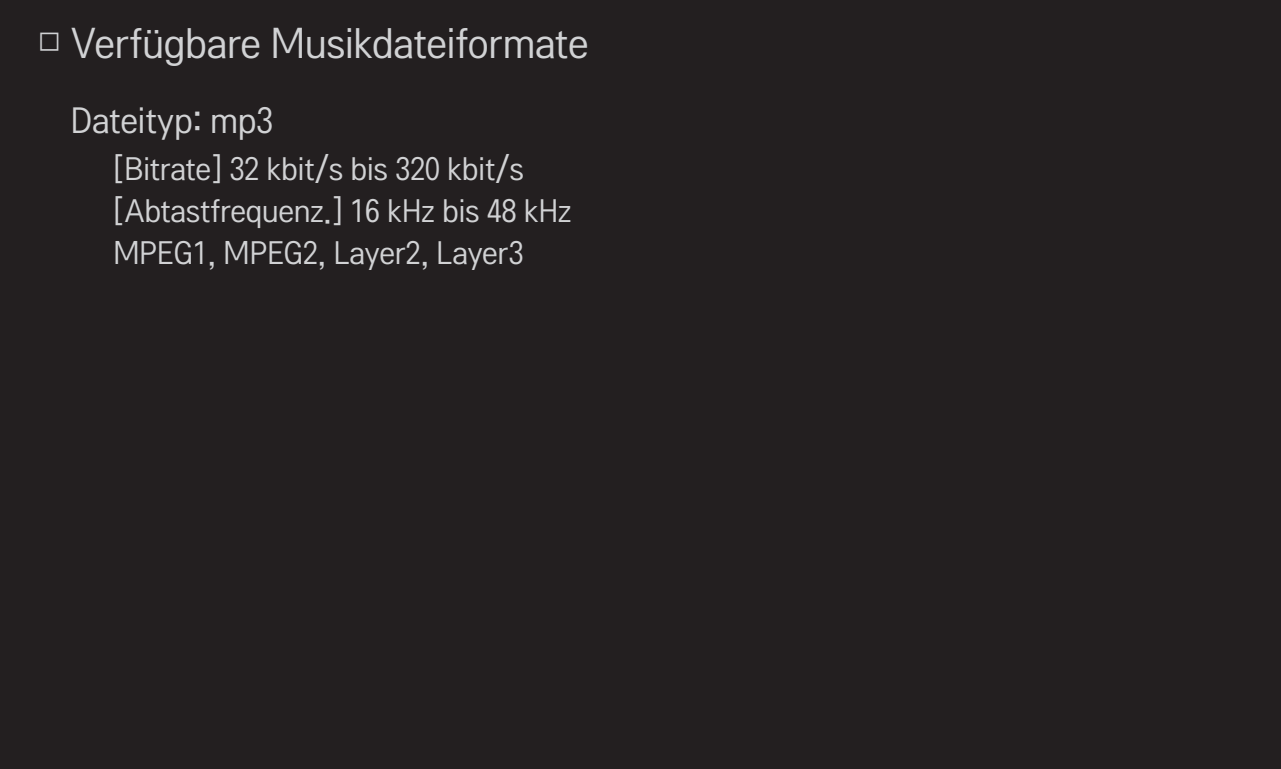
<style>
.page{position:relative;width:1281px;height:769px;background:#fff}
.page>*{position:absolute;margin:0;border:0;box-sizing:border-box;transform-origin:0 0}
.t1{font:42px "LG Display Light";color:#d1d2d4}
.t2{font:36px "LG Display Light";color:#d1d2d4}
.t3{font:32px/41.6px "LG Display Light";color:#d1d2d4}
</style>
<div class="page">
<div style="left:0;top:0;width:1280px;height:768px;background:#231f20"></div>
<h1 class="t1" style="left:37px;top:12px;width:553px">❓ Verfügbare Musikdateiformate</h1>
<p class="t2" style="left:71px;top:93px;width:203px">Dateityp: mp3</p>
<p class="t3" style="left:113px;top:145px;width:459px">[Bitrate] 32 kbit/s bis 320 kbit/s [Abtastfrequenz.] 16 kHz bis 48 kHz<br>MPEG1, MPEG2, Layer2, Layer3</p>
</div>
